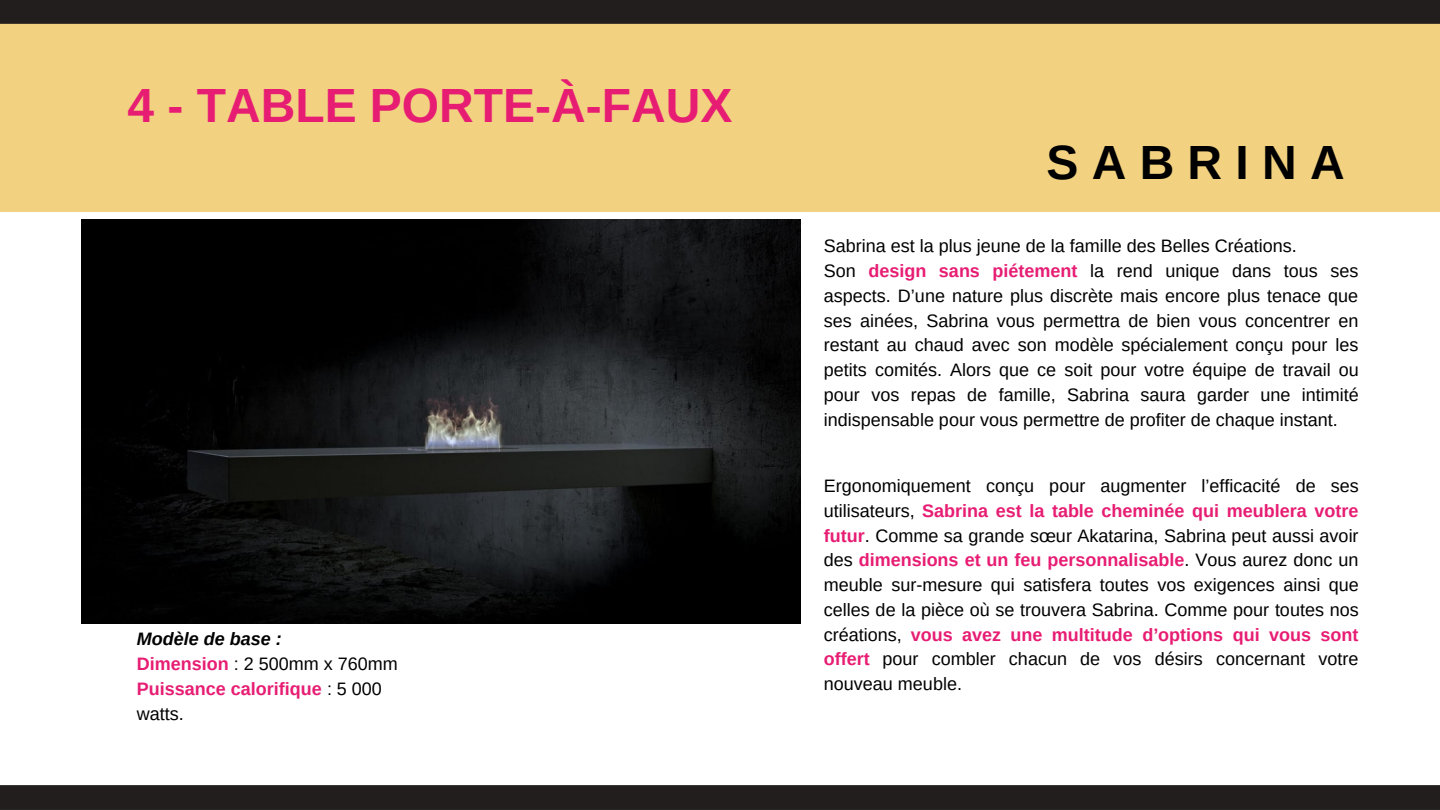
<style>
.page{position:relative;width:1440px;height:810px;background:#fff}
.page>*{position:absolute;margin:0;border:0;box-sizing:border-box;transform-origin:0 0}
.t1{font:700 48px "Arimo";color:#e71d73}
.t2{font:700 48px "Arimo";color:#000}
.t3{font:18px/24.8px "Arimo";color:#000;text-align:justify}
.t4{font:700 18px "Arimo";color:#e71d73}
.t5{font:italic 700 18px "Arimo";color:#000}
.s1{font-weight:700;color:#e71d73}
.s2{font-weight:400;color:#000}
</style>
<div class="page">
<div style="left:0;top:0;width:1440px;height:212px;background:#f2d281"></div>
<div style="left:0;top:0;width:1440px;height:24px;background:#221e1e"></div>
<div style="left:0;top:785px;width:1440px;height:25px;background:#221e1e"></div>
<img style="left:81px;top:219px;width:719px;height:404px">
<p class="t1" style="left:128px;top:78px;width:606px">4 - TABLE PORTE-À-FAUX</p>
<p class="t5" style="left:137px;top:629px;width:146px">Modèle de base :</p>
<p class="t3" style="left:137px;top:652px;width:262px"><span class="s1">Dimension</span> : 2 500mm x 760mm</p>
<p class="t4" style="left:137px;top:679px;width:247px">Puissance calorifique <span class="s2">: 5 000</span></p>
<p class="t3" style="left:137px;top:701px;width:48px">watts.</p>
<p class="t2" style="left:1046px;top:136px;width:300px">S A B R I N A</p>
<p class="t3" style="left:824px;top:234px;width:474px">Sabrina est la plus jeune de la famille des Belles Créations.</p>
<p class="t3" style="left:824px;top:258px;width:537px">Son <span class="s1">design sans piétement</span> la rend unique dans tous ses aspects. D’une nature plus discrète mais encore plus tenace que ses ainées, Sabrina vous permettra de bien vous concentrer en restant au chaud avec son modèle spécialement conçu pour les petits comités. Alors que ce soit pour votre équipe de travail ou pour vos repas de famille, Sabrina saura garder une intimité indispensable pour vous permettre de profiter de chaque instant.</p>
<p class="t3" style="left:824px;top:473px;width:537px">Ergonomiquement conçu pour augmenter l’efficacité de ses utilisateurs, <span class="s1">Sabrina est la table cheminée qui meublera votre futur</span>. Comme sa grande sœur Akatarina, Sabrina peut aussi avoir des <span class="s1">dimensions et un feu personnalisable</span>. Vous aurez donc un meuble sur-mesure qui satisfera toutes vos exigences ainsi que celles de la pièce où se trouvera Sabrina. Comme pour toutes nos créations, <span class="s1">vous avez une multitude d’options qui vous sont offert</span> pour combler chacun de vos désirs concernant votre nouveau meuble.</p>
</div>
